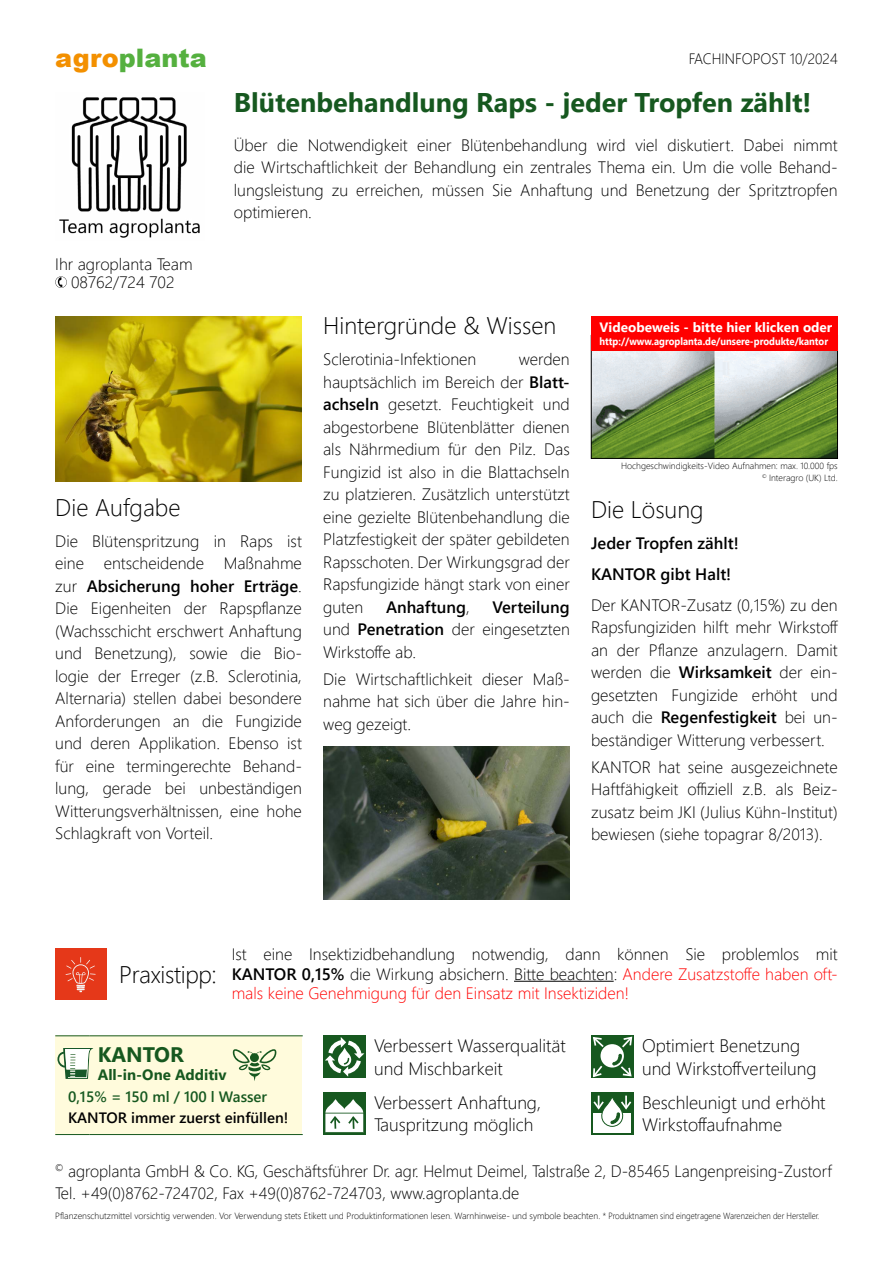
<style>
.page{position:relative;width:893px;height:1263px;background:#fff}
.page>*{position:absolute;margin:0;border:0;box-sizing:border-box;transform-origin:0 0}
.t1{font:700 27px "Segoe UI";color:#16581f}
.t2{font:900 25.5px "Arial";color:#55b03f}
.t3{font:300 24px "Segoe UI";color:#000}
.t4{font:700 21px "Segoe UI";color:#16581f}
.t5{font:300 18px/22.5px "Segoe UI";color:#000}
.t6{font:300 16.5px/22.5px "Segoe UI";color:#000;text-align:justify}
.t7{font:600 16.5px/31px "Segoe UI";color:#000}
.t8{font:600 15px "Segoe UI";color:#000}
.t9{font:600 15px "Segoe UI";color:#16581f}
.t10{font:300 15px "Segoe UI";color:#000;scale:.96 1}
.t11{font:700 15px "Segoe UI";color:#16581f}
.t12{font:700 13.5px "Segoe UI";color:#fff}
.t13{font:700 10.5px "Segoe UI";color:#fff;scale:.9 1}
.t14{font:300 9px/12px "Segoe UI";color:#000;text-align:right}
.s1{color:#f39000}
.s2{font-weight:600}
.s3{font-weight:300}
.s4{color:#f00}
</style>
<div class="page">
<img style="left:59px;top:97px;width:141px;height:141px">
<img style="left:55px;top:317px;width:247px;height:164px">
<svg style="left:55px;top:276px;width:12px;height:12px"></svg>
<img style="left:593px;top:351px;width:243px;height:106px">
<div style="left:591px;top:335px;width:247px;height:124px;border:1px solid #000"></div>
<div style="left:591px;top:316px;width:246px;height:35px;background:#f00"></div>
<div style="left:55px;top:1035px;width:247px;height:100px;background:#fffbdc"></div>
<hr style="left:55px;top:1035px;width:34px;height:1px;background:#16581f">
<hr style="left:89px;top:1035px;width:214px;height:1px;background:#16581f">
<hr style="left:55px;top:1134px;width:34px;height:1px;background:#16581f">
<hr style="left:89px;top:1134px;width:214px;height:1px;background:#16581f">
<svg style="left:57px;top:1048px;width:36px;height:31px"></svg>
<svg style="left:232px;top:1049px;width:45px;height:32px"></svg>
<div style="left:591px;top:1035px;width:42px;height:43px;background:#16581f"></div>
<svg style="left:593px;top:1037px;width:12px;height:10px"></svg>
<svg style="left:593px;top:1065px;width:10px;height:13px"></svg>
<div style="left:600px;top:1044px;width:24px;height:23px;background:#fff;border-radius:50%"></div>
<svg style="left:612px;top:1036px;width:21px;height:41px"></svg>
<svg style="left:591px;top:1092px;width:42px;height:43px"></svg>
<div style="left:593px;top:1113px;width:38px;height:19px;background:#fff"></div>
<svg style="left:592px;top:1095px;width:41px;height:32px"></svg>
<div style="left:323px;top:1092px;width:43px;height:43px;background:#16581f"></div>
<svg style="left:325px;top:1099px;width:39px;height:34px"></svg>
<div style="left:323px;top:1035px;width:43px;height:43px;background:#16581f"></div>
<svg style="left:325px;top:1037px;width:39px;height:40px"></svg>
<img style="left:323px;top:747px;width:247px;height:152px">
<div style="left:55px;top:948px;width:51px;height:51px;background:#e53819"></div>
<svg style="left:66px;top:957px;width:30px;height:35px"></svg>
<hr style="left:514px;top:981px;width:100px;height:1px;background:#000">
<h2 class="t2" style="left:55px;top:39px;width:153px"><span class="s1">agro</span>planta</h2>
<p class="t10" style="left:689px;top:45px;width:157px">FACHINFOPOST 10/2024</p>
<h1 class="t1" style="left:234px;top:77px;width:579px">Blütenbehandlung Raps - jeder Tropfen zählt!</h1>
<p class="t6" style="left:234px;top:132px;width:605px">Über die Notwendigkeit einer Blütenbehandlung wird viel diskutiert. Dabei nimmt die Wirtschaftlichkeit der Behandlung ein zentrales Thema ein. Um die volle Behand&shy;lungsleistung zu erreichen, müssen Sie Anhaftung und Benetzung der Spritztropfen optimieren.</p>
<p class="t6" style="left:55px;top:253px;width:139px;line-height:18px;text-align:center">Ihr agroplanta Team<br>08762/724 702</p>
<h3 class="t3" style="left:55px;top:485px;width:127px">Die Aufgabe</h3>
<p class="t6" style="left:55px;top:528px;width:248px">Die Blütenspritzung in Raps ist eine entscheidende Maßnahme zur <span class="s2">Absicherung hoher Erträge</span>.<br>Die Eigenheiten der Rapspflanze (Wachsschicht erschwert Anhaftung und Benetzung), sowie die Bio&shy;logie der Erreger (z.B. Sclerotinia, Alternaria) stellen dabei besondere Anforderungen an die Fungizide und deren Applikation. Ebenso ist für eine termingerechte Behand&shy;lung, gerade bei unbeständigen Witterungsverhältnissen, eine hohe Schlagkraft von Vorteil.</p>
<h3 class="t3" style="left:323px;top:303px;width:235px">Hintergründe &amp; Wissen</h3>
<p class="t6" style="left:323px;top:347px;width:155px">Sclerotinia-Infektionen</p>
<p class="t6" style="left:323px;top:347px;width:248px;text-indent:196px">werden hauptsächlich im Bereich der <span class="s2">Blatt&shy;achseln</span> gesetzt. Feuchtigkeit und abgestorbene Blütenblätter dienen als Nährmedium für den Pilz. Das Fungizid ist also in die Blattachseln zu platzieren. Zusätzlich unterstützt eine gezielte Blütenbehandlung die Platzfestigkeit der später gebildeten Rapsschoten. Der Wirkungsgrad der Rapsfungizide hängt stark von einer guten</p>
<p class="t7" style="left:386px;top:590px;width:85px">Anhaftung<span class="s3">,</span></p>
<p class="t6" style="left:323px;top:594px;width:248px;text-indent:169px"><span class="s2">Verteilung </span>und <span class="s2">Penetration</span> der eingesetzten Wirkstoffe ab.</p>
<p class="t6" style="left:323px;top:666px;width:248px">Die Wirtschaftlichkeit dieser Maß&shy;nahme hat sich über die Jahre hin&shy;weg gezeigt.</p>
<p class="t12" style="left:600px;top:314px;width:234px">Videobeweis - bitte hier klicken oder</p>
<p class="t13" style="left:600px;top:332px;width:255px">http://www.agroplanta.de/unsere-produkte/kantor</p>
<p class="t14" style="left:621px;top:459px;width:218px">Hochgeschwindigkeits-Video Aufnahmen: max. 10.000 fps <sup>©</sup> Interagro (UK) Ltd.</p>
<h3 class="t3" style="left:591px;top:487px;width:114px">Die Lösung</h3>
<p class="t7" style="left:591px;top:526px;width:149px">Jeder Tropfen zählt!<br>KANTOR gibt Halt!</p>
<p class="t6" style="left:591px;top:592px;width:249px">Der KANTOR-Zusatz (0,15%) zu den Rapsfungiziden hilft mehr Wirkstoff an der Pflanze anzulagern. Damit werden die <span class="s2">Wirksamkeit</span> der ein&shy;gesetzten Fungizide erhöht und auch die <span class="s2">Regenfestigkeit</span> bei un&shy;beständiger Witterung verbessert.</p>
<p class="t6" style="left:591px;top:754px;width:248px">KANTOR hat seine ausgezeichnete Haftfähigkeit offiziell z.B. als Beiz&shy;zusatz beim JKI (Julius Kühn-Institut) bewiesen (siehe topagrar 8/2013).</p>
<h3 class="t3" style="left:119px;top:951px;width:99px">Praxistipp:</h3>
<p class="t6" style="left:232px;top:943px;width:607px;line-height:19.5px">Ist eine Insektizidbehandlung notwendig, dann können Sie problemlos mit <span class="s2">KANTOR 0,15%</span> die Wirkung absichern. Bitte beachten: <span class="s4">Andere Zusatzstoffe haben oft&shy;mals keine Genehmigung für den Einsatz mit Insektiziden!</span></p>
<p class="t4" style="left:98px;top:1035px;width:88px">KANTOR</p>
<p class="t11" style="left:98px;top:1061px;width:130px">All-in-One Additiv</p>
<p class="t9" style="left:68px;top:1082px;width:201px">0,15% = 150 ml / 100 l Wasser</p>
<p class="t8" style="left:68px;top:1103px;width:222px">KANTOR immer zuerst einfüllen!</p>
<p class="t5" style="left:374px;top:1033px;width:193px">Verbessert Wasserqualität und Mischbarkeit</p>
<p class="t5" style="left:642px;top:1033px;width:176px">Optimiert Benetzung und Wirkstoffverteilung</p>
<p class="t5" style="left:374px;top:1089px;width:169px">Verbessert Anhaftung,<br>Tauspritzung möglich</p>
<p class="t5" style="left:642px;top:1089px;width:185px">Beschleunigt und erhöht<br>Wirkstoffaufnahme</p>
<p class="t6" style="left:55px;top:1158px;width:778px"><sup>©</sup> agroplanta GmbH &amp; Co. KG, Geschäftsführer Dr. agr. Helmut Deimel, Talstraße 2, D-85465 Langenpreising-Zustorf<br>Tel. +49(0)8762-724702, Fax +49(0)8762-724703, www.agroplanta.de</p>
<p class="t14" style="left:55px;top:1208px;width:766px">Pflanzenschutzmittel vorsichtig verwenden. Vor Verwendung stets Etikett und Produktinformationen lesen. Warnhinweise- und symbole beachten. * Produktnamen sind eingetragene Warenzeichen der Hersteller.</p>
</div>
